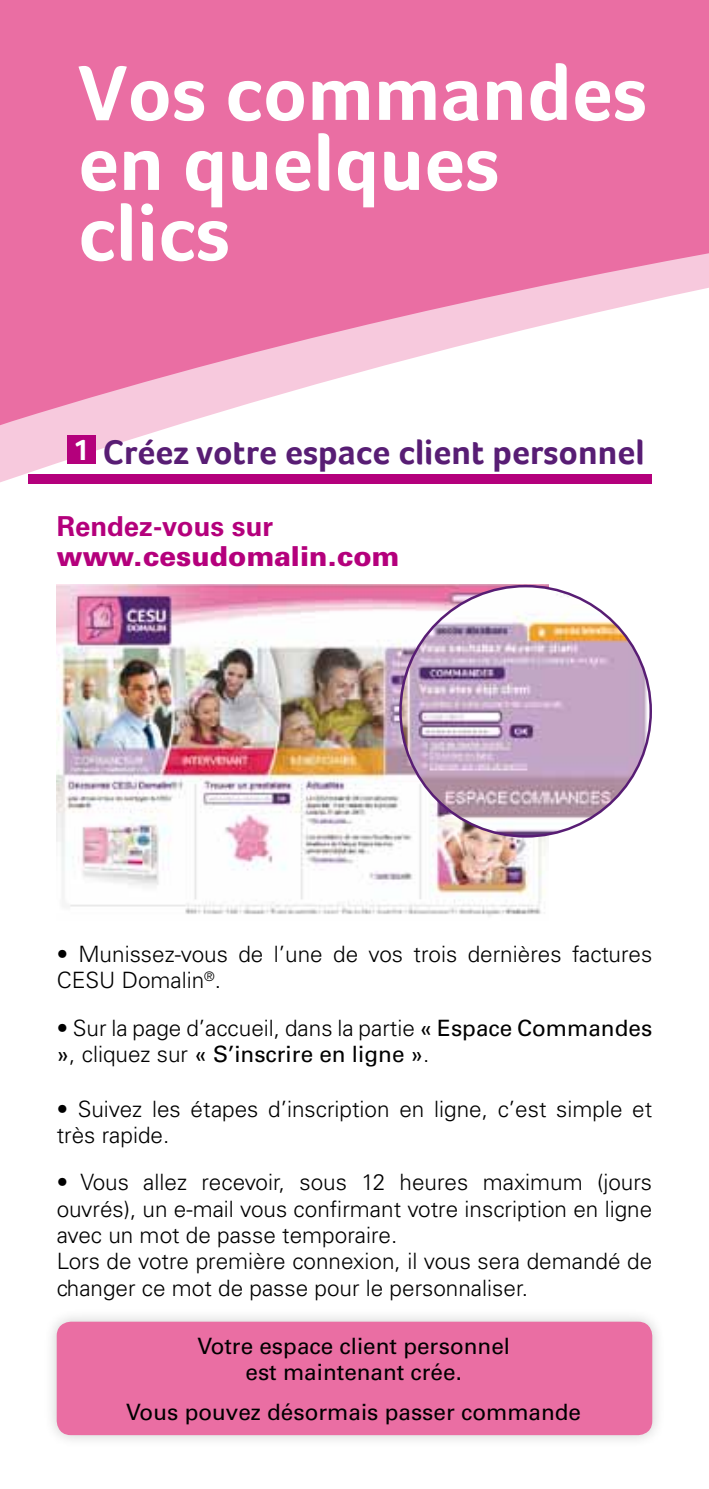
<style>
.page{position:relative;width:709px;height:1489px;background:#fff}
.page>*{position:absolute;margin:0;border:0;box-sizing:border-box;transform-origin:0 0}
.t1{font:700 80px/70px "Foco";color:#fff}
.t2{font:700 35px "Foco";color:#581d74}
.t3{font:900 27.5px "Univers LT Std";color:#b4007c}
.t4{font:700 27.5px "Univers LT Std";color:#b4007c}
.t5{font:300 22.5px/26.2px "Univers LT Std";color:#000}
.t6{font:22.5px/26.2px "Univers LT Std";color:#000;text-align:center}
.s1{font-size:30px;color:#fff}
.s2{font-weight:400}
</style>
<div class="page">
<svg style="left:0;top:437px;width:138px;height:46px;fill:#f7c9dd"></svg>
<svg style="left:0;top:0;width:709px;height:437px;background:#ee8bb5"></svg>
<div style="left:67px;top:435px;width:29px;height:29px;background:#b4007c"></div>
<div style="left:28px;top:474px;width:624px;height:10px;background:#b4007c"></div>
<div style="left:43px;top:1307px;width:623px;height:142px;background:#000;opacity:.2"></div>
<div style="left:57px;top:1321px;width:595px;height:113px;background:#ea6ea3;border-radius:14px"></div>
<img style="left:57px;top:585px;width:491px;height:331px">
<img style="left:400px;top:586px;width:250px;height:250px;border-radius:125px">
<h1 class="t1" style="left:78px;top:57px;width:571px">Vos commandes en quelques clics</h1>
<h2 class="t2" style="left:73px;top:431px;width:573px"><span class="s1">1</span> Créez votre espace client personnel</h2>
<p class="t4" style="left:57px;top:510px;width:218px">Rendez-vous sur</p>
<p class="t3" style="left:57px;top:538px;width:344px">www.cesudomalin.com</p>
<p class="t5" style="left:57px;top:940px;width:597px">• Munissez-vous de l’une de vos trois dernières factures<br>CESU Domalin<sup>®</sup>.</p>
<p class="t5" style="left:57px;top:1014px;width:597px">• Sur la page d’accueil, dans la partie <span class="s2">« Espace Commandes »</span>, cliquez sur <span class="s2">« S’inscrire en ligne »</span>.</p>
<p class="t5" style="left:57px;top:1095px;width:597px">• Suivez les étapes d’inscription en ligne, c’est simple et très rapide.</p>
<p class="t5" style="left:57px;top:1169px;width:597px">• Vous allez recevoir, sous 12 heures maximum (jours ouvrés), un e-mail vous confirmant votre inscription en ligne avec un mot de passe temporaire.<br>Lors de votre première connexion, il vous sera demandé de changer ce mot de passe pour le personnaliser.</p>
<p class="t6" style="left:197px;top:1332px;width:314px">Votre espace client personnel est maintenant crée.</p>
<p class="t6" style="left:126px;top:1399px;width:456px">Vous pouvez désormais passer commande</p>
</div>
